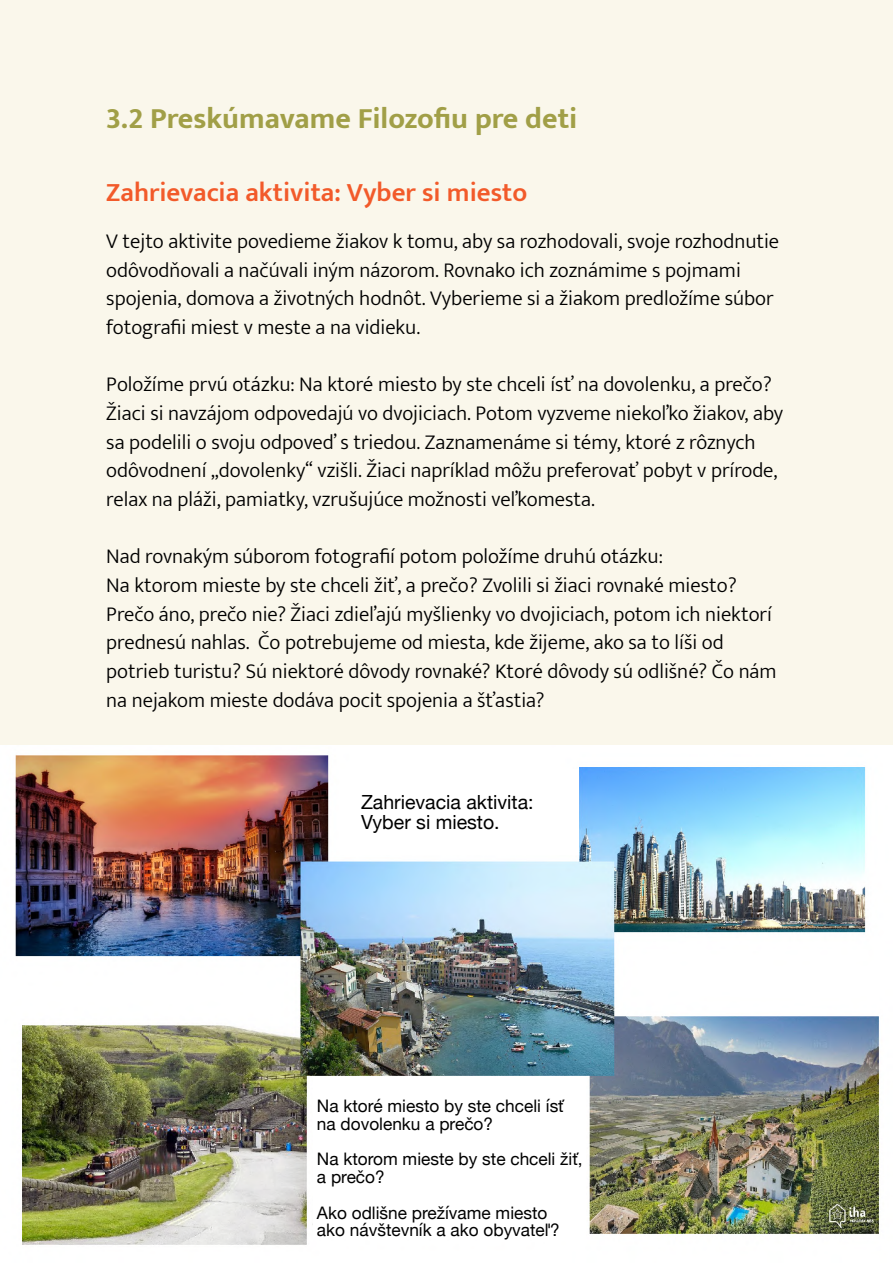
<style>
.page{position:relative;width:893px;height:1263px;background:#faf7eb}
.page>*{position:absolute;margin:0;border:0;box-sizing:border-box;transform-origin:0 0}
.t1{font:700 30px "Ek Mukta";color:#a19f47}
.t2{font:600 27px "Ek Mukta";color:#f25a2a}
.t3{font:300 21px/28.7px "Ek Mukta";color:#000}
.t4{font:19.5px/20.1px "Helvetica Neue";color:#000}
.t5{font:17.25px/17.7px "Helvetica Neue";color:#000}
</style>
<div class="page">
<img style="left:0;top:745px;width:893px;height:518px">
<div style="left:340px;top:770px;width:238px;height:85px;background:#fff"></div>
<div style="left:313px;top:1077px;width:272px;height:161px;background:#fff"></div>
<h1 class="t1" style="left:106px;top:100px;width:473px">3.2 Preskúmavame Filozofiu pre deti</h1>
<p class="t2" style="left:106px;top:176px;width:422px">Zahrievacia aktivita: Vyber si miesto</p>
<p class="t3" style="left:106px;top:226px;width:674px">V tejto aktivite povedieme žiakov k tomu, aby sa rozhodovali, svoje rozhodnutie odôvodňovali a načúvali iným názorom. Rovnako ich zoznámime s pojmami spojenia, domova a životných hodnôt. Vyberieme si a žiakom predložíme súbor fotografii miest v meste a na vidieku.</p>
<p class="t3" style="left:106px;top:370px;width:678px">Položíme prvú otázku: Na ktoré miesto by ste chceli ísť na dovolenku, a prečo?<br>Žiaci si navzájom odpovedajú vo dvojiciach. Potom vyzveme niekoľko žiakov, aby sa podelili o svoju odpoveď s triedou. Zaznamenáme si témy, ktoré z rôznych odôvodnení „dovolenky“ vzišli. Žiaci napríklad môžu preferovať pobyt v prírode, relax na pláži, pamiatky, vzrušujúce možnosti veľkomesta.</p>
<p class="t3" style="left:106px;top:542px;width:672px">Nad rovnakým súborom fotografií potom položíme druhú otázku:<br>Na ktorom mieste by ste chceli žiť, a prečo? Zvolili si žiaci rovnaké miesto?<br>Prečo áno, prečo nie? Žiaci zdieľajú myšlienky vo dvojiciach, potom ich niektorí prednesú nahlas. Čo potrebujeme od miesta, kde žijeme, ako sa to líši od potrieb turistu? Sú niektoré dôvody rovnaké? Ktoré dôvody sú odlišné? Čo nám na nejakom mieste dodáva pocit spojenia a šťastia?</p>
<p class="t4" style="left:361px;top:792px;width:174px">Zahrievacia aktivita:<br>Vyber si miesto.</p>
<p class="t5" style="left:317px;top:1097px;width:248px">Na ktoré miesto by ste chceli ísť na dovolenku a prečo?</p>
<p class="t5" style="left:317px;top:1150px;width:267px">Na ktorom mieste by ste chceli žiť, a prečo?</p>
<p class="t5" style="left:317px;top:1203px;width:244px">Ako odlišne prežívame miesto ako návštevník a ako obyvateľ?</p>
</div>
